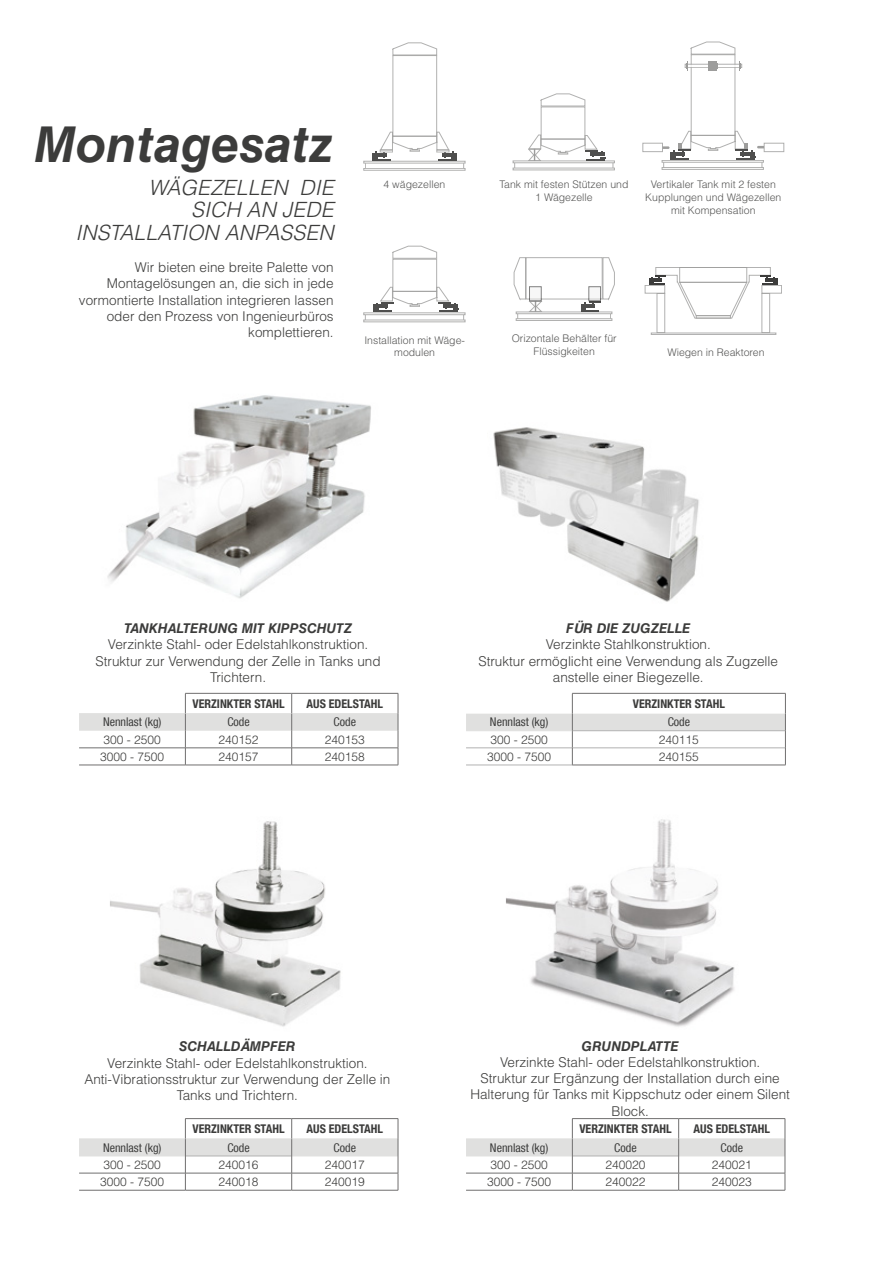
<style>
.page{position:relative;width:893px;height:1263px;background:#fff}
.page>*{position:absolute;margin:0;border:0;box-sizing:border-box;transform-origin:0 0}
.t1{font:italic 700 49.5px "Helvetica LT Std";letter-spacing:.005em;color:#3c3c3b}
.t2{font:italic 300 21px/22.5px "Helvetica LT Std";letter-spacing:.005em;color:#3c3c3b;text-align:right}
.t3{font:300 13.5px/16.2px "Helvetica LT Std";color:#3c3c3b;text-align:center}
.t4{font:italic 700 13.5px "Helvetica LT Std";color:#3c3c3b}
.taula_alineat_centre{font:300 12px "Helvetica LT Std";color:#3c3c3b}
.Accessoris{font:700 condensed 12px "Helvetica Neue LT Com";color:#3c3c3b}
.taula_alineat_centre-2{font:condensed 12px "Helvetica Neue LT Com";color:#3c3c3b}
.Text_de_taules_carac{font:300 12px "Helvetica LT Std";color:#3c3c3b}
.Accessoris-2{font:300 12px "Helvetica LT Std";color:#3c3c3b}
.t5{font:300 10.5px/12.6px "Helvetica LT Std";color:#575756;text-align:center}
</style>
<div class="page">
<img style="left:107px;top:395px;width:264px;height:204px">
<img style="left:493px;top:427px;width:206px;height:175px">
<img style="left:506px;top:819px;width:229px;height:208px">
<img style="left:110px;top:821px;width:231px;height:206px">
<div style="left:393px;top:55px;width:44px;height:81px;border:1px solid #9d9d9c"></div>
<svg style="left:392px;top:42px;width:45px;height:13px"></svg>
<div style="left:364px;top:161px;width:101px;height:2px;border:1px solid #9d9d9c"></div>
<div style="left:364px;top:168px;width:101px;height:2px;border:1px solid #9d9d9c"></div>
<svg style="left:372px;top:132px;width:85px;height:29px"></svg>
<div style="left:393px;top:259px;width:44px;height:32px;border:1px solid #9d9d9c"></div>
<svg style="left:392px;top:246px;width:45px;height:13px"></svg>
<div style="left:364px;top:313px;width:101px;height:2px;border:1px solid #9d9d9c"></div>
<div style="left:364px;top:320px;width:101px;height:2px;border:1px solid #9d9d9c"></div>
<svg style="left:373px;top:287px;width:91px;height:33px"></svg>
<div style="left:526px;top:257px;width:76px;height:42px;border:1px solid #9d9d9c"></div>
<div style="left:516px;top:312px;width:96px;height:2px;border:1px solid #9d9d9c"></div>
<div style="left:516px;top:319px;width:96px;height:2px;border:1px solid #9d9d9c"></div>
<svg style="left:581px;top:257px;width:34px;height:62px"></svg>
<svg style="left:514px;top:257px;width:28px;height:62px"></svg>
<svg style="left:591px;top:288px;width:8px;height:11px"></svg>
<svg style="left:531px;top:288px;width:8px;height:11px"></svg>
<div style="left:643px;top:143px;width:20px;height:9px;border:1px solid #9d9d9c"></div>
<div style="left:764px;top:143px;width:20px;height:9px;border:1px solid #9d9d9c"></div>
<div style="left:691px;top:55px;width:44px;height:80px;border:1px solid #9d9d9c"></div>
<svg style="left:691px;top:42px;width:44px;height:12px"></svg>
<div style="left:662px;top:160px;width:102px;height:2px;border:1px solid #9d9d9c"></div>
<div style="left:662px;top:167px;width:102px;height:3px;border:1px solid #9d9d9c"></div>
<svg style="left:685px;top:64px;width:57px;height:4px"></svg>
<div style="left:708px;top:61px;width:9px;height:10px;background:#9d9d9c"></div>
<svg style="left:739px;top:61px;width:2px;height:10px"></svg>
<svg style="left:686px;top:61px;width:2px;height:10px"></svg>
<svg style="left:663px;top:131px;width:101px;height:36px"></svg>
<div style="left:645px;top:285px;width:20px;height:8px;border:1px solid #9d9d9c"></div>
<div style="left:657px;top:293px;width:8px;height:40px;border:1px solid #9d9d9c"></div>
<div style="left:762px;top:285px;width:20px;height:8px;border:1px solid #9d9d9c"></div>
<div style="left:762px;top:293px;width:8px;height:40px;border:1px solid #9d9d9c"></div>
<svg style="left:649px;top:267px;width:128px;height:51px"></svg>
<div style="left:696px;top:316px;width:35px;height:2px;border:1px solid #9d9d9c"></div>
<div style="left:651px;top:333px;width:125px;height:2px;border:1px solid #9d9d9c"></div>
<hr style="left:79px;top:765px;width:106px;height:1px;background:#706f6f">
<hr style="left:292px;top:765px;width:106px;height:1px;background:#706f6f">
<svg style="left:79px;top:693px;width:320px;height:72px"></svg>
<hr style="left:185px;top:765px;width:107px;height:1px;background:#706f6f">
<hr style="left:79px;top:1190px;width:106px;height:1px;background:#706f6f">
<hr style="left:292px;top:1118px;width:106px;height:1px;background:#706f6f">
<hr style="left:292px;top:1190px;width:106px;height:1px;background:#706f6f">
<hr style="left:185px;top:1118px;width:107px;height:1px;background:#706f6f">
<svg style="left:79px;top:1119px;width:320px;height:71px"></svg>
<hr style="left:185px;top:1190px;width:107px;height:1px;background:#706f6f">
<hr style="left:466px;top:1190px;width:106px;height:1px;background:#706f6f">
<hr style="left:679px;top:1118px;width:106px;height:1px;background:#706f6f">
<hr style="left:572px;top:1190px;width:107px;height:1px;background:#706f6f">
<hr style="left:572px;top:1118px;width:107px;height:1px;background:#706f6f">
<svg style="left:466px;top:1119px;width:320px;height:71px"></svg>
<hr style="left:679px;top:1190px;width:106px;height:1px;background:#706f6f">
<hr style="left:466px;top:765px;width:106px;height:1px;background:#b2b2b2">
<hr style="left:572px;top:765px;width:214px;height:1px;background:#706f6f">
<svg style="left:466px;top:693px;width:320px;height:72px"></svg>
<div style="left:541px;top:107px;width:44px;height:32px;border:1px solid #9d9d9c"></div>
<svg style="left:541px;top:94px;width:44px;height:12px"></svg>
<div style="left:513px;top:161px;width:102px;height:2px;border:1px solid #9d9d9c"></div>
<div style="left:513px;top:168px;width:102px;height:2px;border:1px solid #9d9d9c"></div>
<svg style="left:528px;top:134px;width:77px;height:27px"></svg>
<p class="t1" style="left:35px;top:114px;width:300px">Montagesatz</p>
<p class="t2" style="left:149px;top:176px;width:187px">WÄGEZELLEN DIE</p>
<p class="t2" style="left:76px;top:199px;width:260px">SICH AN JEDE<br>INSTALLATION ANPASSEN</p>
<p class="t3" style="left:79px;top:259px;width:256px;text-align:right">Wir bieten eine breite Palette von Montagelösungen an, die sich in jede vormontierte Installation integrieren lassen oder den Prozess von Ingenieurbüros komplettieren.</p>
<p class="t5" style="left:383px;top:178px;width:63px">4 wägezellen</p>
<p class="t5" style="left:364px;top:333px;width:102px">Installation mit Wäge-</p>
<p class="t5" style="left:394px;top:346px;width:42px">modulen</p>
<p class="t5" style="left:499px;top:178px;width:130px">Tank mit festen Stützen und<br>1 Wägezelle</p>
<p class="t5" style="left:645px;top:178px;width:138px">Vertikaler Tank mit 2 festen<br>Kupplungen und Wägezellen mit Kompensation</p>
<p class="t5" style="left:512px;top:332px;width:107px">Orizontale Behälter für<br>Flüssigkeiten</p>
<p class="t5" style="left:667px;top:346px;width:99px">Wiegen in Reaktoren</p>
<p class="t4" style="left:124px;top:620px;width:229px">TANKHALTERUNG MIT KIPPSCHUTZ</p>
<p class="t3" style="left:108px;top:636px;width:262px">Verzinkte Stahl- oder Edelstahlkonstruktion.</p>
<p class="t3" style="left:96px;top:653px;width:287px">Struktur zur Verwendung der Zelle in Tanks und<br>Trichtern.</p>
<p class="Accessoris" style="left:192px;top:696px;width:94px">VERZINKTER STAHL</p>
<p class="Accessoris" style="left:307px;top:696px;width:78px">AUS EDELSTAHL</p>
<p class="taula_alineat_centre-2" style="left:103px;top:715px;width:60px">Nennlast (kg)</p>
<p class="taula_alineat_centre-2" style="left:227px;top:715px;width:24px">Code</p>
<p class="taula_alineat_centre-2" style="left:334px;top:715px;width:24px">Code</p>
<p class="taula_alineat_centre" style="left:103px;top:732px;width:59px">300 - 2500</p>
<p class="Text_de_taules_carac" style="left:219px;top:732px;width:42px">240152</p>
<p class="taula_alineat_centre" style="left:325px;top:732px;width:42px">240153</p>
<p class="taula_alineat_centre" style="left:100px;top:749px;width:66px">3000 - 7500</p>
<p class="Accessoris-2" style="left:219px;top:749px;width:42px">240157</p>
<p class="taula_alineat_centre" style="left:325px;top:749px;width:42px">240158</p>
<p class="t4" style="left:566px;top:620px;width:126px">FÜR DIE ZUGZELLE</p>
<p class="t3" style="left:546px;top:636px;width:167px">Verzinkte Stahlkonstruktion.</p>
<p class="t3" style="left:478px;top:653px;width:301px">Struktur ermöglicht eine Verwendung als Zugzelle anstelle einer Biegezelle.</p>
<p class="Accessoris" style="left:633px;top:696px;width:94px">VERZINKTER STAHL</p>
<p class="taula_alineat_centre-2" style="left:490px;top:715px;width:60px">Nennlast (kg)</p>
<p class="taula_alineat_centre-2" style="left:668px;top:715px;width:24px">Code</p>
<p class="taula_alineat_centre" style="left:490px;top:732px;width:59px">300 - 2500</p>
<p class="Text_de_taules_carac" style="left:659px;top:732px;width:42px">240115</p>
<p class="taula_alineat_centre" style="left:487px;top:749px;width:66px">3000 - 7500</p>
<p class="Accessoris-2" style="left:659px;top:749px;width:42px">240155</p>
<p class="t4" style="left:179px;top:1038px;width:118px">SCHALLDÄMPFER</p>
<p class="t3" style="left:107px;top:1054px;width:262px">Verzinkte Stahl- oder Edelstahlkonstruktion.</p>
<p class="t3" style="left:84px;top:1071px;width:308px">Anti-Vibrationsstruktur zur Verwendung der Zelle in<br>Tanks und Trichtern.</p>
<p class="Accessoris" style="left:192px;top:1121px;width:94px">VERZINKTER STAHL</p>
<p class="Accessoris" style="left:307px;top:1121px;width:78px">AUS EDELSTAHL</p>
<p class="taula_alineat_centre-2" style="left:103px;top:1140px;width:60px">Nennlast (kg)</p>
<p class="taula_alineat_centre-2" style="left:227px;top:1140px;width:24px">Code</p>
<p class="taula_alineat_centre-2" style="left:334px;top:1140px;width:24px">Code</p>
<p class="taula_alineat_centre" style="left:103px;top:1157px;width:59px">300 - 2500</p>
<p class="Text_de_taules_carac" style="left:219px;top:1157px;width:42px">240016</p>
<p class="taula_alineat_centre" style="left:325px;top:1157px;width:42px">240017</p>
<p class="taula_alineat_centre" style="left:100px;top:1174px;width:66px">3000 - 7500</p>
<p class="Accessoris-2" style="left:219px;top:1174px;width:42px">240018</p>
<p class="taula_alineat_centre" style="left:325px;top:1174px;width:42px">240019</p>
<p class="t4" style="left:582px;top:1038px;width:99px">GRUNDPLATTE</p>
<p class="t3" style="left:500px;top:1054px;width:262px">Verzinkte Stahl- oder Edelstahlkonstruktion.</p>
<p class="t3" style="left:470px;top:1070px;width:321px">Struktur zur Ergänzung der Installation durch eine<br>Halterung für Tanks mit Kippschutz oder einem Silent<br>Block.</p>
<p class="Accessoris" style="left:579px;top:1121px;width:94px">VERZINKTER STAHL</p>
<p class="Accessoris" style="left:694px;top:1121px;width:78px">AUS EDELSTAHL</p>
<p class="taula_alineat_centre-2" style="left:490px;top:1140px;width:60px">Nennlast (kg)</p>
<p class="taula_alineat_centre-2" style="left:614px;top:1140px;width:24px">Code</p>
<p class="taula_alineat_centre-2" style="left:721px;top:1140px;width:24px">Code</p>
<p class="taula_alineat_centre" style="left:490px;top:1157px;width:59px">300 - 2500</p>
<p class="Text_de_taules_carac" style="left:605px;top:1157px;width:42px">240020</p>
<p class="taula_alineat_centre" style="left:712px;top:1157px;width:42px">240021</p>
<p class="taula_alineat_centre" style="left:487px;top:1174px;width:66px">3000 - 7500</p>
<p class="Accessoris-2" style="left:605px;top:1174px;width:42px">240022</p>
<p class="taula_alineat_centre" style="left:712px;top:1174px;width:42px">240023</p>
</div>
